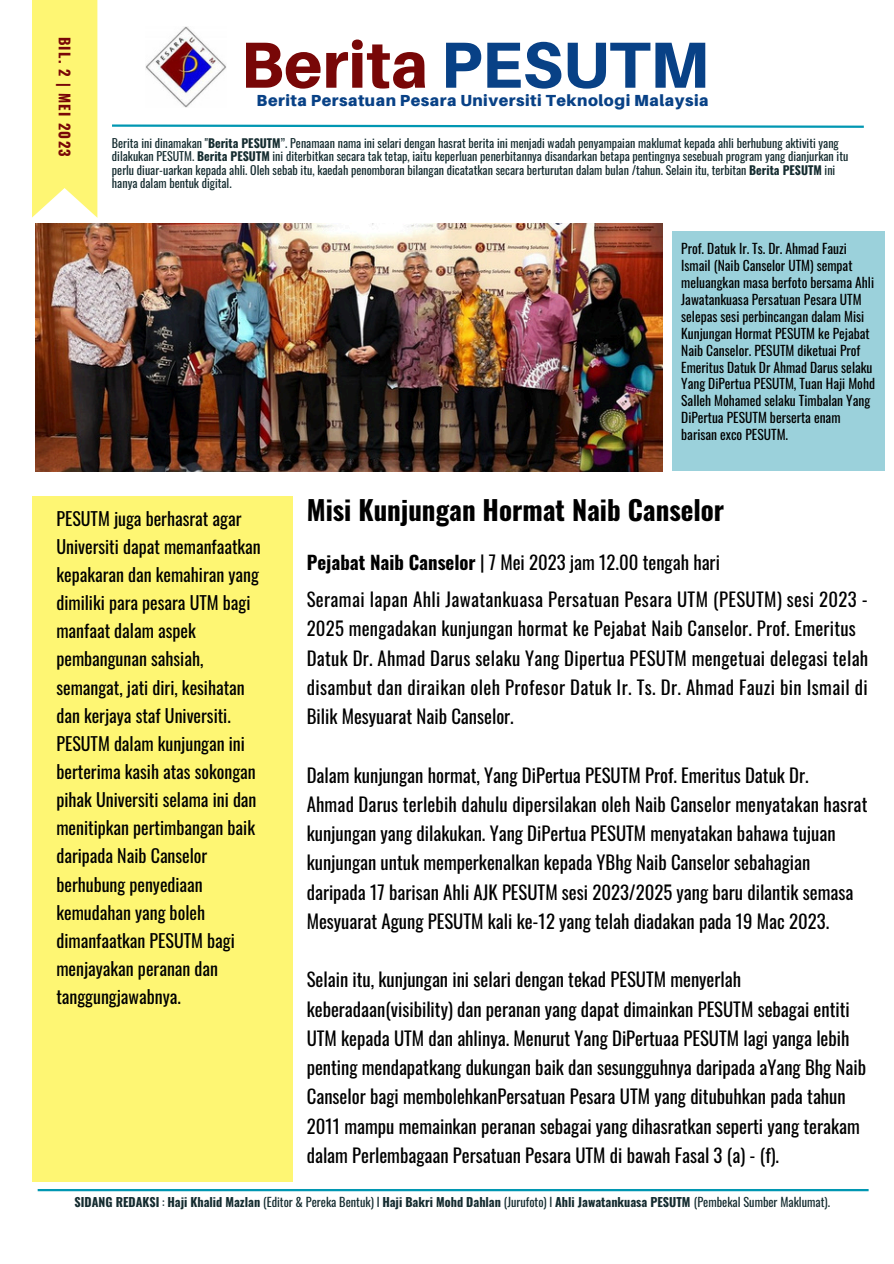
<style>
.page{position:relative;width:894px;height:1264px;background:#fff}
.page>*{position:absolute;margin:0;border:0;box-sizing:border-box;transform-origin:0 0}
.t1{font:800 65.1px "Aileron";color:#780707}
.t2{font:700 27px "Oswald";color:#000}
.t3{font:18.75px/29.2px "Oswald";color:#000}
.t4{font:18.75px/37.2px "Oswald";letter-spacing:.02em;color:#000}
.t5{font:18px/28.2px "Oswald";color:#000}
.t6{font:900 16.05px "Aileron";letter-spacing:.035em;color:#084186}
.t7{font:700 14.4px "Oswald";letter-spacing:.09em;color:#780707}
.t8{font:13.5px/16.8px "Oswald";color:#000}
.t9{font:700 12.3px "Oswald";color:#152c30}
.t10{font:12px/13.5px "Oswald";color:#152c30}
.s1{color:#084186}
.s2{font-weight:700}
.s3{font-weight:400}
</style>
<div class="page">
<div style="left:32px;top:0;width:65px;height:217px;background:#fef673"></div>
<div style="left:32px;top:495px;width:260px;height:686px;background:#fef673"></div>
<div style="left:671px;top:231px;width:213px;height:239px;background:#9bd1db"></div>
<svg style="left:112px;top:124px;width:752px;height:4px"></svg>
<img style="left:145px;top:27px;width:81px;height:81px">
<hr style="left:38px;top:1188px;width:830px;height:3px;background:#0097b2">
<img style="left:36px;top:224px;width:626px;height:247px">
<h2 class="t7" style="left:76px;top:37px;width:121px;rotate:90deg">BIL. 2 | MEI 2023</h2>
<h5 class="t1" style="left:240px;top:25px;width:470px">Berita <span class="s1">PESUTM</span></h5>
<h5 class="t6" style="left:256px;top:90px;width:453px">Berita Persatuan Pesara Universiti Teknologi Malaysia</h5>
<h2 class="t10" style="left:112px;top:135px;width:737px">Berita ini dinamakan "<span class="s2">Berita PESUTM</span>”. Penamaan nama ini selari dengan hasrat berita ini menjadi wadah penyampaian maklumat kepada ahli berhubung aktiviti yang dilakukan PESUTM. <span class="s2">Berita PESUTM</span> ini diterbitkan secara tak tetap, iaitu keperluan penerbitannya disandarkan betapa pentingnya sesebuah program yang dianjurkan itu perlu diuar-uarkan kepada ahli. Oleh sebab itu, kaedah penomboran bilangan dicatatkan secara berturutan dalam bulan /tahun. Selain itu, terbitan <span class="s2">Berita PESUTM</span> ini hanya dalam bentuk digital.</h2>
<h1 class="t8" style="left:681px;top:240px;width:195px">Prof. Datuk Ir. Ts. Dr. Ahmad Fauzi Ismail (Naib Canselor UTM) sempat meluangkan masa berfoto bersama Ahli Jawatankuasa Persatuan Pesara UTM selepas sesi perbincangan dalam Misi Kunjungan Hormat PESUTM ke Pejabat Naib Canselor. PESUTM diketuai Prof Emeritus Datuk Dr Ahmad Darus selaku Yang DiPertua PESUTM, Tuan Haji Mohd Salleh Mohamed selaku Timbalan Yang DiPertua PESUTM berserta enam barisan exco PESUTM.</h1>
<h2 class="t5" style="left:56px;top:503px;width:186px">PESUTM juga berhasrat agar</h2>
<h2 class="t2" style="left:306px;top:489px;width:419px">Misi Kunjungan Hormat Naib Canselor</h2>
<h2 class="t5" style="left:56px;top:531px;width:206px">Universiti dapat memanfaatkan kepakaran dan kemahiran yang dimiliki para pesara UTM bagi manfaat dalam aspek pembangunan sahsiah, semangat, jati diri, kesihatan dan kerjaya staf Universiti.<br>PESUTM dalam kunjungan ini berterima kasih atas sokongan pihak Universiti selama ini dan menitipkan pertimbangan baik daripada Naib Canselor berhubung penyediaan kemudahan yang boleh dimanfaatkan PESUTM bagi menjayakan peranan dan tanggungjawabnya.</h2>
<h3 class="t4" style="left:306px;top:542px;width:562px"><span class="s2">Pejabat Naib Canselor</span> | 7 Mei 2023 jam 12.00 tengah hari<br>Seramai lapan Ahli Jawatankuasa Persatuan Pesara UTM (PESUTM) sesi 2023 -</h3>
<h3 class="t3" style="left:306px;top:613px;width:563px">2025 mengadakan kunjungan hormat ke Pejabat Naib Canselor. Prof. Emeritus Datuk Dr. Ahmad Darus selaku Yang Dipertua PESUTM mengetuai delegasi telah disambut dan diraikan oleh Profesor Datuk Ir. Ts. Dr. Ahmad Fauzi bin Ismail di Bilik Mesyuarat Naib Canselor.</h3>
<p class="t3" style="left:306px;top:759px;width:562px">Dalam kunjungan hormat, Yang DiPertua PESUTM Prof. Emeritus Datuk Dr.<br>Ahmad Darus terlebih dahulu dipersilakan oleh Naib Canselor menyatakan hasrat kunjungan yang dilakukan. Yang DiPertua PESUTM menyatakan bahawa tujuan kunjungan untuk memperkenalkan kepada YBhg Naib Canselor sebahagian daripada 17 barisan Ahli AJK PESUTM sesi 2023/2025 yang baru dilantik semasa Mesyuarat Agung PESUTM kali ke-12 yang telah diadakan pada 19 Mac 2023.</p>
<p class="t3" style="left:306px;top:964px;width:560px">Selain itu, kunjungan ini selari dengan tekad PESUTM menyerlah keberadaan(visibility) dan peranan yang dapat dimainkan PESUTM sebagai entiti UTM kepada UTM dan ahlinya. Menurut Yang DiPertuaa PESUTM lagi yanga lebih penting mendapatkang dukungan baik dan sesungguhnya daripada aYang Bhg Naib Canselor bagi membolehkanPersatuan Pesara UTM yang ditubuhkan pada tahun 2011 mampu memainkan peranan sebagai yang dihasratkan seperti yang terakam dalam Perlembagaan Persatuan Pesara UTM di bawah Fasal 3 (a) - (f).</p>
<p class="t9" style="left:75px;top:1192px;width:756px">SIDANG REDAKSI <span class="s3">:</span> Haji Khalid Mazlan <span class="s3">(Editor &amp; Pereka Bentuk) l</span> Haji Bakri Mohd Dahlan <span class="s3">(Jurufoto) l</span> Ahli Jawatankuasa PESUTM <span class="s3">(Pembekal Sumber Maklumat).</span></p>
</div>
